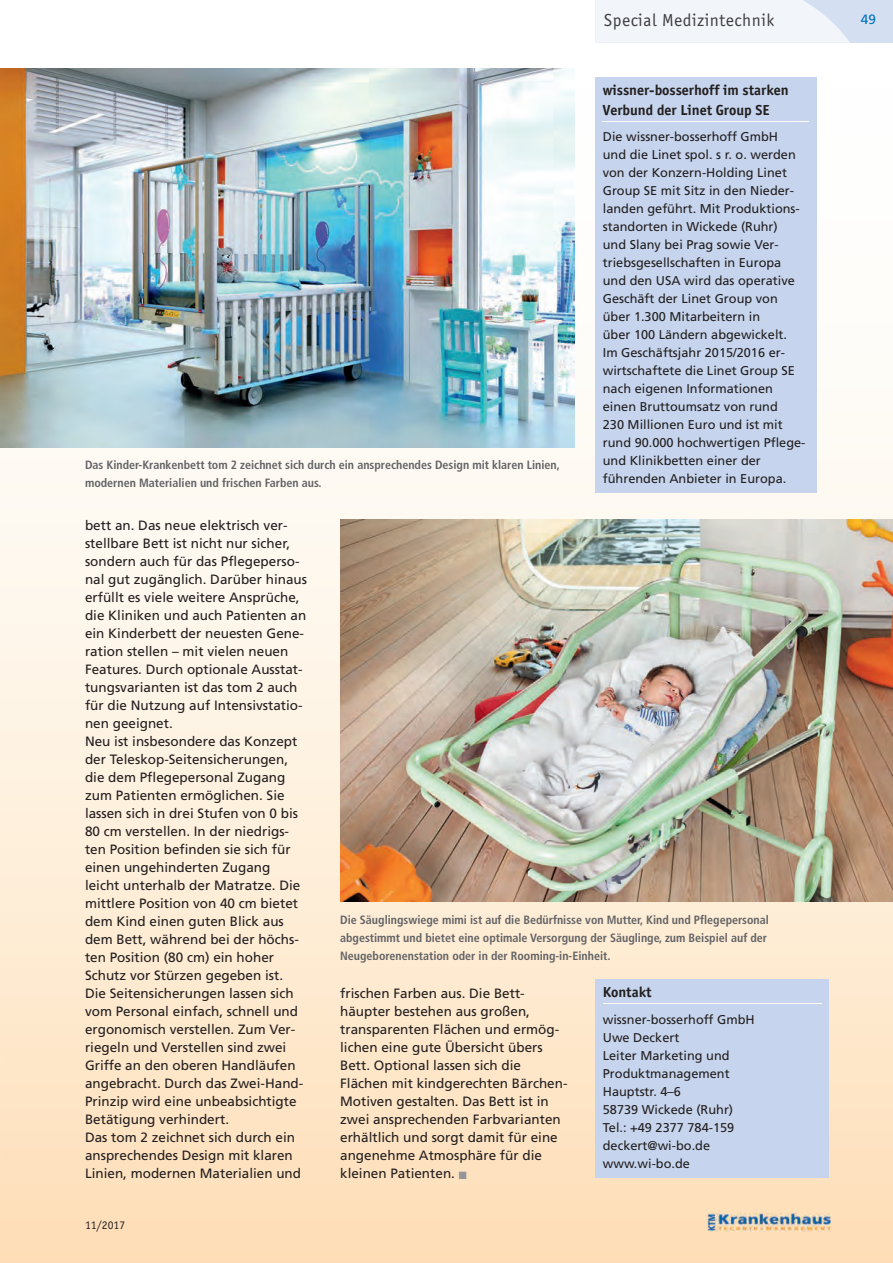
<style>
.page{position:relative;width:893px;height:1263px;background:#fff}
.page>*{position:absolute;margin:0;border:0;box-sizing:border-box;transform-origin:0 0}
.t1{font:18px "Officina Sans";letter-spacing:.03em;color:#3e3e3f}
.t2{font:700 15px/19.5px "Officina Sans";color:#231f20}
.t3{font:13.5px/18px "Frutiger";color:#231f20}
.t4{font:13.5px "Frutiger";color:#0072bc}
.t5{font:12.75px/18px "Frutiger";color:#231f20}
.t6{font:700 condensed 12px/18px "Frutiger";color:#636366}
.t7{font:12px "Officina Sans";color:#231f20}
.s1{color:#939598}
</style>
<div class="page">
<img style="left:0;top:68px;width:893px;height:1195px">
<div style="left:595px;top:0;width:298px;height:43px;background:#d4e0f1"></div>
<svg style="left:595px;top:0;width:255px;height:43px;background:#eff3f9"></svg>
<img style="left:708px;top:1213px;width:123px;height:18px">
<div style="left:595px;top:980px;width:234px;height:198px;background:#c6d5ed"></div>
<hr style="left:603px;top:1003px;width:219px;height:1px;background:#fff">
<div style="left:595px;top:78px;width:221px;height:415px;background:#c6d5ed"></div>
<hr style="left:603px;top:121px;width:206px;height:1px;background:#fff">
<img style="left:340px;top:519px;width:553px;height:383px">
<img style="left:0;top:68px;width:574px;height:380px">
<p class="t6" style="left:85px;top:456px;width:476px">Das Kinder-Krankenbett tom 2 zeichnet sich durch ein ansprechendes Design mit klaren Linien, modernen Materialien und frischen Farben aus.</p>
<h1 class="t1" style="left:604px;top:14px;width:172px">Special Medizintechnik</h1>
<p class="t4" style="left:861px;top:11px;width:17px">49</p>
<p class="t2" style="left:603px;top:82px;width:187px">wissner-bosserhoff im starken<br>Verbund der Linet Group SE</p>
<p class="t5" style="left:603px;top:128px;width:204px">Die wissner-bosserhoff GmbH<br>und die Linet spol. s r. o. werden von der Konzern-Holding Linet<br>Group SE mit Sitz in den Nieder&shy;landen ge führt. Mit Produktions&shy;standorten in Wickede (Ruhr)<br>und Slany bei Prag sowie Ver&shy;triebsgesellschaften in Europa und den USA wird das operative<br>Geschäft der Linet Group von über 1.300 Mitarbeitern in<br>über 100 Ländern abgewickelt.<br>Im Geschäftsjahr 2015/2016 er - wirtschaftete die Linet Group SE nach eigenen Informationen einen Brutto umsatz von rund<br>230 Millionen Euro und ist mit rund 90.000 hochwertigen Pflege&shy;und Klinikbetten einer der führenden Anbieter in Europa.</p>
<p class="t3" style="left:85px;top:517px;width:224px">bett an. Das neue elektrisch ver - stellbare Bett ist nicht nur sicher, sondern auch für das Pflegeperso&shy;nal gut zugänglich. Darüber hinaus erfüllt es viele weitere Ansprüche, die Kliniken und auch Patienten an ein Kinderbett der neuesten Gene - ration stellen – mit vielen neuen<br>Features. Durch optionale Ausstat&shy;tungsvarianten ist das tom 2 auch für die Nutzung auf Intensivstatio&shy;nen geeignet.<br>Neu ist insbesondere das Konzept der Teleskop-Seitensicherungen, die dem Pflegepersonal Zugang zum Patienten ermöglichen. Sie lassen sich in drei Stufen von 0 bis<br>80 cm verstellen. In der niedrigs&shy;ten Position befinden sie sich für einen ungehinderten Zugang leicht unterhalb der Matratze. Die mittlere Position von 40 cm bietet dem Kind einen guten Blick aus dem Bett, während bei der höchs&shy;ten Position (80 cm) ein hoher<br>Schutz vor Stürzen gegeben ist.<br>Die Seitensicherungen lassen sich vom Personal einfach, schnell und ergonomisch verstellen. Zum Ver - riegeln und Verstellen sind zwei<br>Griffe an den oberen Handläufen angebracht. Durch das Zwei-Hand-<br>Prinzip wird eine unbeabsichtigte<br>Betätigung verhindert.<br>Das tom 2 zeichnet sich durch ein ansprechendes Design mit klaren<br>Linien, modernen Materialien und</p>
<p class="t7" style="left:85px;top:1221px;width:42px">11/2017</p>
<p class="t6" style="left:340px;top:911px;width:430px">Die Säuglingswiege mimi ist auf die Bedürfnisse von Mutter, Kind und Pflegepersonal abgestimmt und bietet eine optimale Versorgung der Säuglinge, zum Beispiel auf der<br>Neugeborenenstation oder in der Rooming-in-Einheit.</p>
<p class="t3" style="left:340px;top:984px;width:229px">frischen Farben aus. Die Bett - häupter bestehen aus großen,<br>trans parenten Flächen und ermög - lichen eine gute Übersicht übers<br>Bett. Optional lassen sich die<br>Flächen mit kindgerechten Bärchen-<br>Motiven gestalten. Das Bett ist in zwei an sprechenden Farbvarianten erhältlich und sorgt damit für eine angenehme Atmosphäre für die kleinen Patienten. <span class="s1">■</span></p>
<p class="t2" style="left:603px;top:984px;width:50px">Kontakt</p>
<p class="t5" style="left:603px;top:1010px;width:153px">wissner-bosserhoff GmbH<br>Uwe Deckert<br>Leiter Marketing und<br>Produktmanagement<br>Hauptstr. 4–6<br>58739 Wickede (Ruhr)<br>Tel.: +49 2377 784-159 deckert@wi-bo.de www.wi-bo.de</p>
</div>
